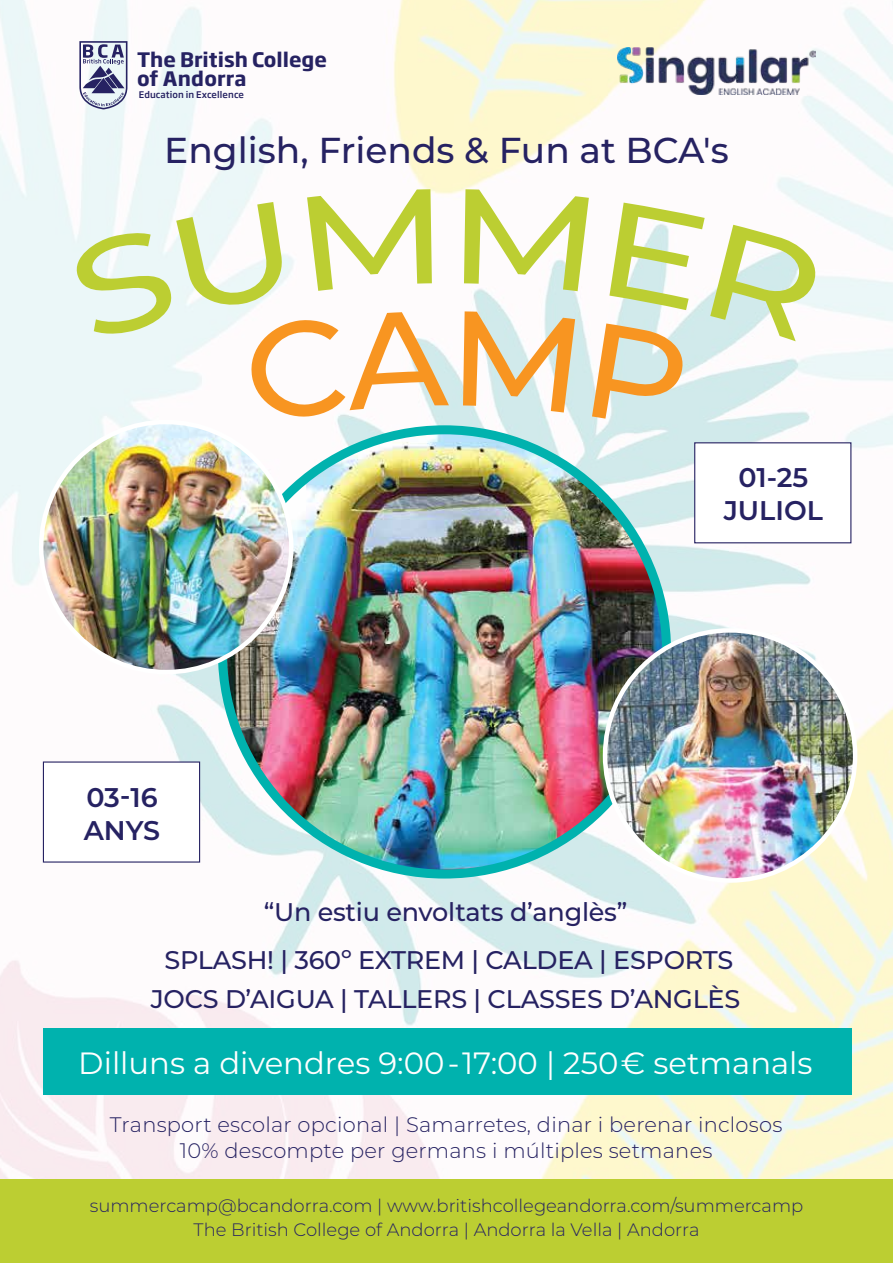
<style>
.page{position:relative;width:893px;height:1263px;background:#fff}
.page>*{position:absolute;margin:0;border:0;box-sizing:border-box;transform-origin:0 0}
.t1{font:500 36px "Montserrat";color:#262262}
.t2{font:30.75px "Montserrat";color:#fff}
.t3{font:600 27px/33px "Montserrat";color:#262262;text-align:center}
.t4{font:500 25.5px/48px "Montserrat";letter-spacing:-.01em;color:#262262;text-align:center}
.t5{font:300 21px/25.5px "Montserrat";letter-spacing:.01em;color:#262262;text-align:center}
.t6{font:700 19.65px/19px "Soho Gothic Pro";color:#262262}
.t7{font:300 18px/24px "Montserrat";color:#262262;text-align:center}
.t8{font:500 9px "Soho Gothic Pro";letter-spacing:.01em;color:#262262}
</style>
<div class="page">
<img style="left:0;top:0;width:893px;height:1180px">
<div style="left:0;top:1180px;width:893px;height:83px;background:#bcce32"></div>
<img style="left:617px;top:47px;width:198px;height:47px">
<svg style="left:79px;top:41px;width:48px;height:68px;background:#a2a5be"></svg>
<div style="left:43px;top:1028px;width:808px;height:67px;background:#00b2ae"></div>
<svg style="left:71px;top:189px;width:378px;height:231px"></svg>
<svg style="left:463px;top:189px;width:359px;height:230px"></svg>
<div style="left:694px;top:442px;width:157px;height:101px;background:#fff;border:1px solid #262262"></div>
<div style="left:43px;top:761px;width:157px;height:101px;background:#fff;border:1px solid #262262"></div>
<img style="left:222px;top:430px;width:445px;height:444px;border-radius:222px">
<img style="left:605px;top:630px;width:250px;height:250px;border-radius:125px">
<img style="left:41px;top:422px;width:250px;height:250px;border-radius:125px">
<p class="t6" style="left:137px;top:49px;width:192px">The British College of Andorra</p>
<p class="t8" style="left:139px;top:88px;width:107px">Education in Excellence</p>
<h1 class="t1" style="left:164px;top:125px;width:566px">English, Friends &amp; Fun at BCA's</h1>
<h3 class="t3" style="left:84px;top:780px;width:78px;text-align:left">03-16<br>ANYS</h3>
<h3 class="t3" style="left:724px;top:460px;width:101px">01-25<br>JULIOL</h3>
<h3 class="t4" style="left:164px;top:887px;width:570px">“Un estiu envoltats d’anglès”<br>SPLASH! | 360º EXTREM | CALDEA | ESPORTS</h3>
<h3 class="t4" style="left:151px;top:974px;width:591px">JOCS D’AIGUA | TALLERS | CLASSES D’ANGLÈS</h3>
<h2 class="t2" style="left:78px;top:1042px;width:736px">Dilluns a divendres 9:00-17:00 | 250€ setmanals</h2>
<p class="t5" style="left:110px;top:1111px;width:674px">Transport escolar opcional | Samarretes, dinar i berenar inclosos<br>10% descompte per germans i múltiples setmanes</p>
<p class="t7" style="left:90px;top:1193px;width:715px">summercamp@bcandorra.com | www.britishcollegeandorra.com/summercamp<br>The British College of Andorra | Andorra la Vella | Andorra</p>
</div>
